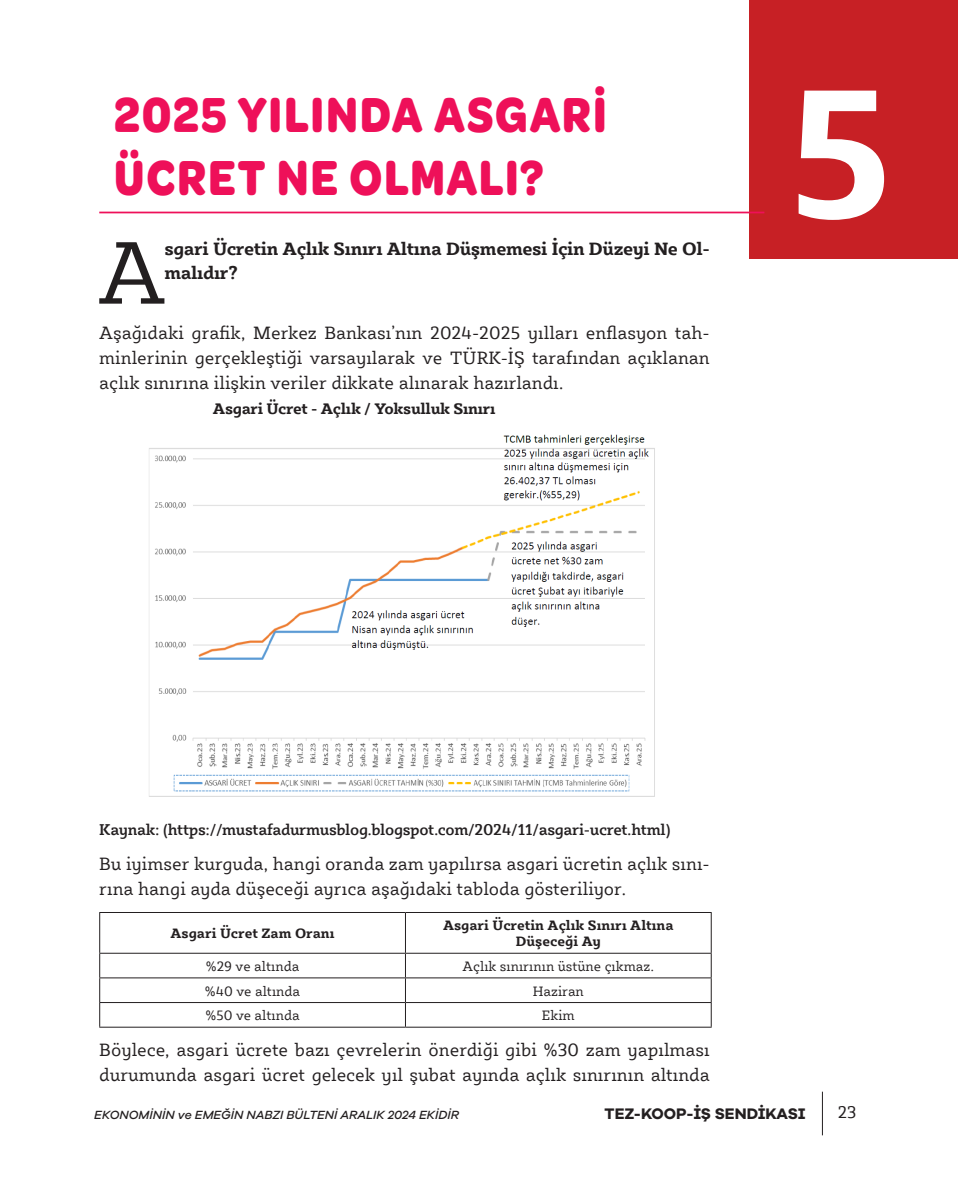
<style>
.page{position:relative;width:958px;height:1181px;background:#fff}
.page>*{position:absolute;margin:0;border:0;box-sizing:border-box;transform-origin:0 0}
.t1{font:700 188.12px "Sybilla Pro";color:#fff}
.t2{font:91px "Sybilla Pro";color:#231f20}
.Baslik1{font:52.5px/63px "Omnes VF";letter-spacing:.045em;color:#ee1059;scale:.85 1}
.t3{font:18.38px/25px "Sybilla Pro";color:#231f20}
.t4{font:700 18.38px/24.5px "Sybilla Pro";letter-spacing:-.02em;color:#231f20}
.t5{font:17.5px "Sybilla Pro";color:#231f20}
.kaynak{font:500 15.75px "Sybilla Pro";letter-spacing:-.02em;color:#231f20}
.Heading_2{font:700 15.75px "Sybilla Pro";letter-spacing:-.02em;color:#231f20}
.t6{font:700 15.75px "Galano Grotesque Alt";color:#231f20}
.t7{font:14px "Sybilla Pro";color:#231f20}
.t8{font:700 14px/16.1px "Sybilla Pro";color:#231f20;text-align:center}
.t9{font:italic 500 12.25px "Galano Grotesque";color:#231f20}
</style>
<div class="page">
<hr style="left:821px;top:1091px;width:1px;height:44px;background:#231f20">
<img style="left:149px;top:434px;width:506px;height:363px">
<hr style="left:99px;top:912px;width:306px;height:1px;background:#231f20">
<hr style="left:99px;top:913px;width:1px;height:40px;background:#231f20">
<hr style="left:405px;top:912px;width:306px;height:1px;background:#231f20">
<hr style="left:405px;top:913px;width:1px;height:40px;background:#231f20">
<hr style="left:710px;top:913px;width:1px;height:40px;background:#231f20">
<hr style="left:99px;top:953px;width:306px;height:1px;background:#231f20">
<hr style="left:405px;top:953px;width:306px;height:1px;background:#231f20">
<hr style="left:99px;top:977px;width:306px;height:1px;background:#231f20">
<hr style="left:405px;top:977px;width:306px;height:1px;background:#231f20">
<hr style="left:99px;top:1002px;width:306px;height:1px;background:#231f20">
<svg style="left:99px;top:953px;width:1px;height:73px"></svg>
<hr style="left:405px;top:1002px;width:306px;height:1px;background:#231f20">
<svg style="left:405px;top:953px;width:1px;height:73px"></svg>
<svg style="left:710px;top:953px;width:1px;height:73px"></svg>
<hr style="left:99px;top:1026px;width:306px;height:1px;background:#231f20">
<hr style="left:405px;top:1026px;width:306px;height:1px;background:#231f20">
<div style="left:749px;top:0;width:208px;height:258px;background:#c72025"></div>
<hr style="left:99px;top:212px;width:665px;height:1px;background:#ee1059">
<p class="Baslik1" style="left:114px;top:79px;width:581px">2025 YILINDA ASGARİ<br>ÜCRET NE OLMALI?</p>
<p class="t1" style="left:788px;top:30px;width:107px">5</p>
<p class="t2" style="left:97px;top:214px;width:70px">A</p>
<p class="t4" style="left:164px;top:235px;width:547px">sgari Ücretin Açlık Sınırı Altına Düşmemesi İçin Düzeyi Ne Ol&shy;malıdır?</p>
<p class="t3" style="left:99px;top:319px;width:612px;text-align:justify">Aşağıdaki grafik, Merkez Bankası’nın 2024-2025 yılları enflasyon tah&shy;minlerinin gerçekleştiği varsayılarak ve TÜRK-İŞ tarafından açıklanan açlık sınırına ilişkin veriler dikkate alınarak hazırlandı.</p>
<p class="Heading_2" style="left:213px;top:398px;width:284px">Asgari Ücret - Açlık / Yoksulluk Sınırı</p>
<p class="kaynak" style="left:99px;top:819px;width:573px">Kaynak: (https://mustafadurmusblog.blogspot.com/2024/11/asgari-ucret.html)</p>
<p class="t3" style="left:99px;top:850px;width:612px">Bu iyimser kurguda, hangi oranda zam yapılırsa asgari ücretin açlık sını&shy;rına hangi ayda düşeceği ayrıca aşağıdaki tabloda gösteriliyor.</p>
<p class="t8" style="left:171px;top:925px;width:165px">Asgari Ücret Zam Oranı</p>
<p class="t8" style="left:443px;top:916px;width:232px">Asgari Ücretin Açlık Sınırı Altına<br>Düşeceği Ay</p>
<p class="t7" style="left:206px;top:957px;width:95px">%29 ve altında</p>
<p class="t7" style="left:462px;top:957px;width:193px">Açlık sınırının üstüne çıkmaz.</p>
<p class="t7" style="left:205px;top:981px;width:97px">%40 ve altında</p>
<p class="t7" style="left:532px;top:981px;width:53px">Haziran</p>
<p class="t7" style="left:205px;top:1006px;width:96px">%50 ve altında</p>
<p class="t7" style="left:542px;top:1006px;width:34px">Ekim</p>
<p class="t3" style="left:99px;top:1036px;width:612px">Böylece, asgari ücrete bazı çevrelerin önerdiği gibi %30 zam yapılması durumunda asgari ücret gelecek yıl şubat ayında açlık sınırının altında</p>
<p class="t9" style="left:94px;top:1108px;width:366px">EKONOMİNİN ve EMEĞİN NABZI BÜLTENİ ARALIK 2024 EKİDİR</p>
<p class="t6" style="left:604px;top:1104px;width:202px">TEZ-KOOP-İŞ SENDİKASI</p>
<p class="t5" style="left:837px;top:1101px;width:20px">23</p>
</div>
